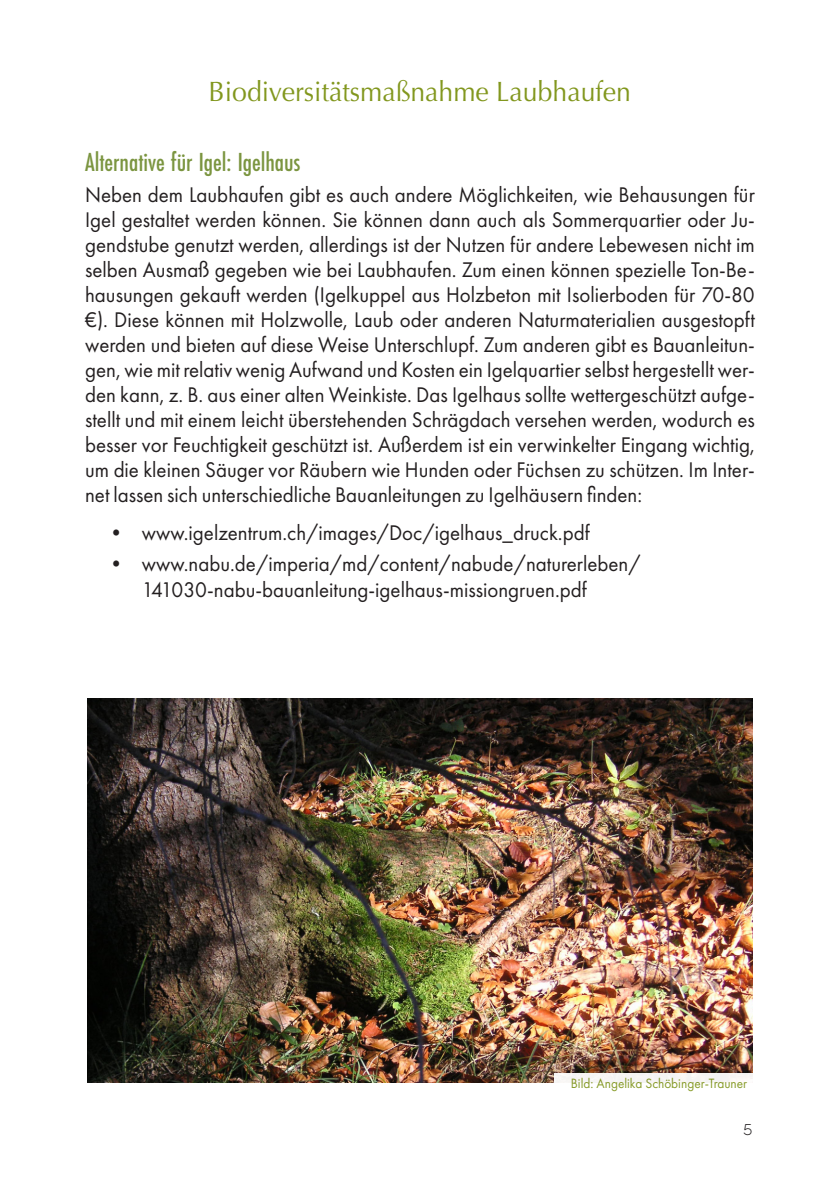
<style>
.page{position:relative;width:840px;height:1191px;background:#fff}
.page>*{position:absolute;margin:0;border:0;box-sizing:border-box;transform-origin:0 0}
.t1{font:28px "Optima";color:#82971e;scale:.95 1}
._4__Absatz_Überschri{font:500 27.2px "Futura PT Cond";color:#7b9540}
._5__Absatz_Text{font:22px/25px "Futura PT";color:#231f20;text-align:justify;scale:.95 1}
.t2{font:14px "Futura PT";color:#82971e;scale:.95 1}
.t3{font:14px "Lulo Clean One";color:#231f20}
</style>
<div class="page">
<img style="left:87px;top:698px;width:665px;height:384px">
<div style="left:553px;top:1073px;width:199px;height:20px;background:#fff"></div>
<p class="t1" style="left:208px;top:75px;width:446px">Biodiversitätsmaßnahme Laubhaufen</p>
<p class="_4__Absatz_Überschri" style="left:85px;top:146px;width:217px">Alternative für Igel: Igelhaus</p>
<p class="_5__Absatz_Text" style="left:85px;top:182px;width:706px">Neben dem Laubhaufen gibt es auch andere Möglichkeiten, wie Behausungen für Igel gestaltet werden können. Sie können dann auch als Sommerquartier oder Ju&shy;gendstube genutzt werden, allerdings ist der Nutzen für andere Lebewesen nicht im selben Ausmaß gegeben wie bei Laubhaufen. Zum einen können spezielle Ton-Be&shy;hausungen gekauft werden (Igelkuppel aus Holzbeton mit Isolierboden für 70-80 €). Diese können mit Holzwolle, Laub oder anderen Naturmaterialien ausgestopft werden und bieten auf diese Weise Unterschlupf. Zum anderen gibt es Bauanleitun&shy;gen, wie mit relativ wenig Aufwand und Kosten ein Igelquartier selbst hergestellt wer&shy;den kann, z. B. aus einer alten Weinkiste. Das Igelhaus sollte wettergeschützt aufge&shy;stellt und mit einem leicht überstehenden Schrägdach versehen werden, wodurch es besser vor Feuchtigkeit geschützt ist. Außerdem ist ein verwinkelter Eingang wichtig, um die kleinen Säuger vor Räubern wie Hunden oder Füchsen zu schützen. Im Inter&shy;net lassen sich unterschiedliche Bauanleitungen zu Igelhäusern finden:</p>
<p class="_5__Absatz_Text" style="left:106px;top:519px;width:510px">• www.igelzentrum.ch/images/Doc/igelhaus_druck.pdf</p>
<p class="_5__Absatz_Text" style="left:142px;top:551px;width:526px;line-height:26px;text-indent:-36px">• www.nabu.de/imperia/md/content/nabude/naturerleben/<br>141030-nabu-bauanleitung-igelhaus-missiongruen.pdf</p>
<p class="t2" style="left:570px;top:1075px;width:187px">Bild: Angelika Schöbinger-Trauner</p>
<p class="t3" style="left:742px;top:1119px;width:14px">5</p>
</div>
